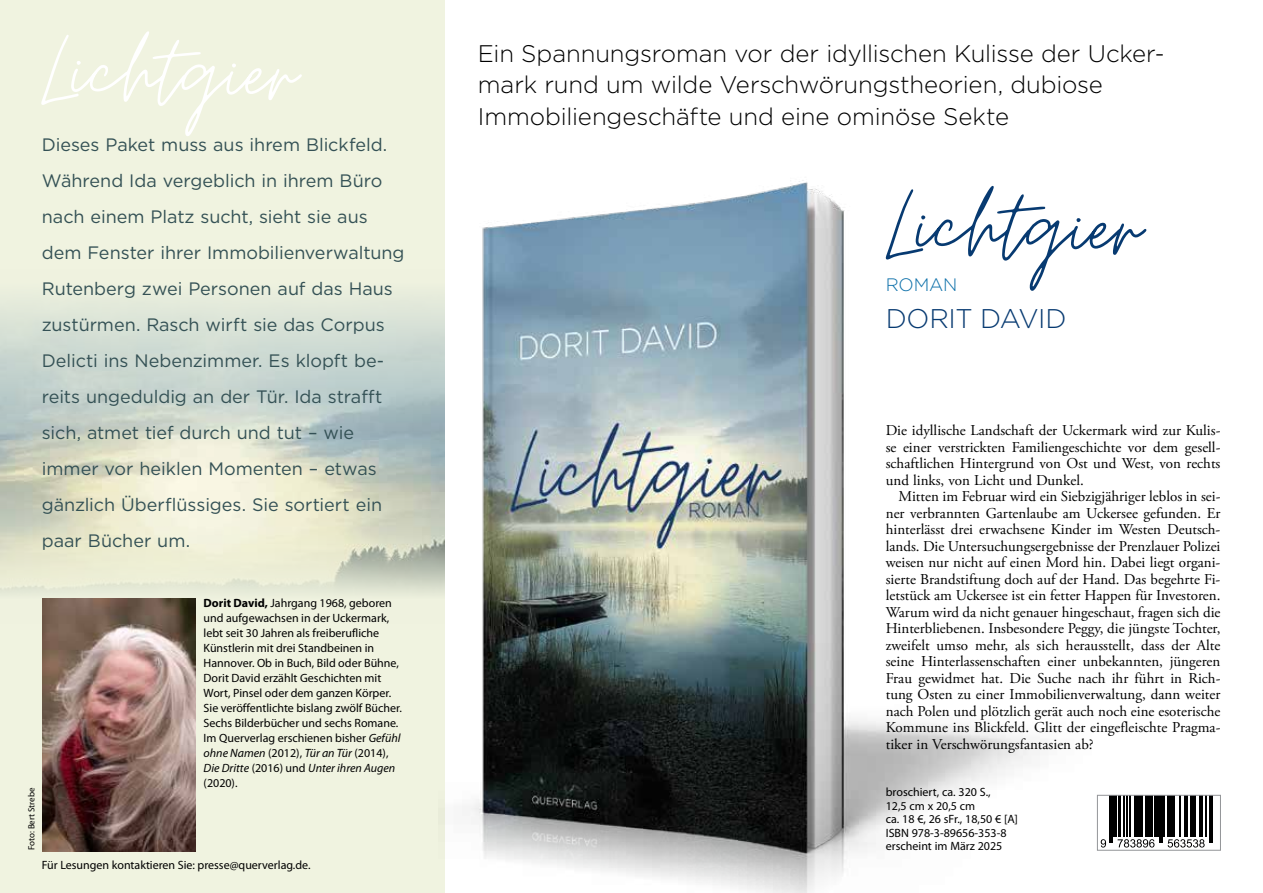
<style>
.page{position:relative;width:1263px;height:893px;background:#fff}
.page>*{position:absolute;margin:0;border:0;box-sizing:border-box;transform-origin:0 0}
.t1{font:300 27px "Gotham";letter-spacing:-.015em;color:#073a71}
.t2{font:300 24px/31.5px "Gotham";letter-spacing:-.005em;color:#000}
.t3{font:18px/36px "Gotham";letter-spacing:-.005em;color:#345155}
.t4{font:300 18px "Gotham";letter-spacing:-.01em;color:#0b6fa9}
.t5{font:15px/16.5px "Adobe Garamond Pro";color:#000;text-align:justify}
.t6{font:12px/15px "Myriad Pro";color:#000}
.t7{font:9px "Myriad Pro";color:#000}
.s1{font-weight:700}
.s2{font-style:italic}
</style>
<div class="page">
<div style="left:0;top:0;width:444px;height:893px;background:#f0f3e0"></div>
<img style="left:0;top:297px;width:438px;height:327px">
<img style="left:43px;top:598px;width:153px;height:253px">
<svg style="left:1102px;top:222px;width:44px;height:33px"></svg>
<img style="left:438px;top:170px;width:664px;height:723px">
<svg style="left:1099px;top:797px;width:113px;height:51px"></svg>
<hr style="left:1109px;top:795px;width:1px;height:48px;background:#000">
<hr style="left:1111px;top:795px;width:2px;height:48px;background:#000">
<hr style="left:1114px;top:795px;width:3px;height:42px;background:#000">
<hr style="left:1118px;top:795px;width:2px;height:42px;background:#000">
<hr style="left:1123px;top:795px;width:1px;height:42px;background:#000">
<hr style="left:1127px;top:795px;width:1px;height:42px;background:#000">
<hr style="left:1129px;top:795px;width:1px;height:42px;background:#000">
<hr style="left:1134px;top:795px;width:1px;height:42px;background:#000">
<hr style="left:1136px;top:795px;width:3px;height:42px;background:#000">
<hr style="left:1140px;top:795px;width:3px;height:42px;background:#000">
<hr style="left:1145px;top:795px;width:1px;height:42px;background:#000">
<hr style="left:1147px;top:795px;width:4px;height:42px;background:#000">
<hr style="left:1152px;top:795px;width:1px;height:42px;background:#000">
<hr style="left:1154px;top:795px;width:4px;height:42px;background:#000">
<hr style="left:1159px;top:795px;width:1px;height:48px;background:#000">
<hr style="left:1162px;top:795px;width:1px;height:48px;background:#000">
<hr style="left:1164px;top:795px;width:1px;height:42px;background:#000">
<hr style="left:1167px;top:795px;width:3px;height:42px;background:#000">
<hr style="left:1171px;top:795px;width:1px;height:42px;background:#000">
<hr style="left:1173px;top:795px;width:2px;height:42px;background:#000">
<hr style="left:1179px;top:795px;width:1px;height:42px;background:#000">
<hr style="left:1184px;top:795px;width:1px;height:42px;background:#000">
<hr style="left:1187px;top:795px;width:1px;height:42px;background:#000">
<hr style="left:1190px;top:795px;width:3px;height:42px;background:#000">
<hr style="left:1194px;top:795px;width:1px;height:42px;background:#000">
<hr style="left:1200px;top:795px;width:1px;height:42px;background:#000">
<hr style="left:1202px;top:795px;width:1px;height:42px;background:#000">
<hr style="left:1205px;top:795px;width:1px;height:42px;background:#000">
<hr style="left:1209px;top:795px;width:2px;height:48px;background:#000">
<hr style="left:1212px;top:795px;width:1px;height:48px;background:#000">
<svg style="left:1101px;top:839px;width:5px;height:8px"></svg>
<svg style="left:1117px;top:839px;width:37px;height:8px"></svg>
<svg style="left:1168px;top:839px;width:36px;height:8px"></svg>
<div style="left:1097px;top:795px;width:124px;height:55px;border:1px solid #939598"></div>
<svg style="left:41px;top:31px;width:261px;height:105px"></svg>
<p class="t3" style="left:42px;top:126px;width:364px">Dieses Paket muss aus ihrem Blickfeld.<br>Während Ida vergeblich in ihrem Büro nach einem Platz sucht, sieht sie aus dem Fenster ihrer Immobilienverwaltung Rutenberg zwei Personen auf das Haus zustürmen. Rasch wirft sie das Corpus Delicti ins Nebenzimmer. Es klopft be&shy;reits ungeduldig an der Tür. Ida strafft sich, atmet tief durch und tut – wie immer vor heiklen Momenten – etwas gänzlich Überflüssiges. Sie sortiert ein paar Bücher um.</p>
<p class="t7" style="left:26px;top:850px;width:64px;rotate:-90deg">Foto: Bert Strebe</p>
<p class="t6" style="left:204px;top:596px;width:200px"><span class="s1">Dorit David,</span> Jahrgang 1968, geboren und aufgewachsen in der Uckermark, lebt seit 30 Jahren als freiberufliche Künstlerin mit drei Standbeinen in Hannover. Ob in Buch, Bild oder Bühne, Dorit David erzählt Geschichten mit Wort, Pinsel oder dem ganzen Körper.<br>Sie veröffentlichte bislang zwölf Bücher.<br>Sechs Bilderbücher und sechs Romane.<br>Im Querverlag erschienen bisher <span class="s2">Gefühl ohne Namen</span> (2012), <span class="s2">Tür an Tür</span> (2014), <span class="s2">Die Dritte</span> (2016) und <span class="s2">Unter ihren Augen </span>(2020).</p>
<p class="t6" style="left:42px;top:857px;width:270px">Für Lesungen kontaktieren Sie: presse@querverlag.de.</p>
<h2 class="t2" style="left:478px;top:37px;width:688px">Ein Spannungsroman vor der idyllischen Kulisse der Ucker&shy;mark rund um wilde Verschwörungstheorien, dubiose<br>Immobiliengeschäfte und eine ominöse Sekte</h2>
<p class="t4" style="left:886px;top:273px;width:73px">ROMAN</p>
<h1 class="t1" style="left:886px;top:302px;width:182px">DORIT DAVID</h1>
<p class="t5" style="left:886px;top:423px;width:336px">Die idyllische Landschaft der Uckermark wird zur Kulis&shy;se einer verstrickten Familiengeschichte vor dem gesell&shy;schaftlichen Hintergrund von Ost und West, von rechts und links, von Licht und Dunkel.</p>
<p class="t5" style="left:886px;top:489px;width:336px;text-indent:13px">Mitten im Februar wird ein Siebzigjähriger leblos in sei&shy;ner verbrannten Gartenlaube am Uckersee gefunden. Er hinterlässt drei erwachsene Kinder im Westen Deutsch&shy;lands. Die Untersuchungsergebnisse der Prenzlauer Polizei weisen nur nicht auf einen Mord hin. Dabei liegt organi&shy;sierte Brandstiftung doch auf der Hand. Das begehrte Fi&shy;letstück am Uckersee ist ein fetter Happen für Investoren.<br>Warum wird da nicht genauer hingeschaut, fragen sich die Hinterbliebenen. Insbesondere Peggy, die jüngste Tochter, zweifelt umso mehr, als sich herausstellt, dass der Alte seine Hinterlassenschaften einer unbekannten, jüngeren Frau gewidmet hat. Die Suche nach ihr führt in Rich&shy;tung Osten zu einer Immobilienverwaltung, dann weiter nach Polen und plötzlich gerät auch noch eine esoterische Kommune ins Blickfeld. Glitt der eingefleischte Pragma&shy;tiker in Verschwörungsfantasien ab?</p>
<p class="t6" style="left:886px;top:786px;width:134px;line-height:13.5px">broschiert, ca. 320 S.,<br>12,5 cm x 20,5 cm<br>ca. 18 €, 26 sFr., 18,50 € [A]<br>ISBN 978-3-89656-353-8 erscheint im März 2025</p>
</div>
